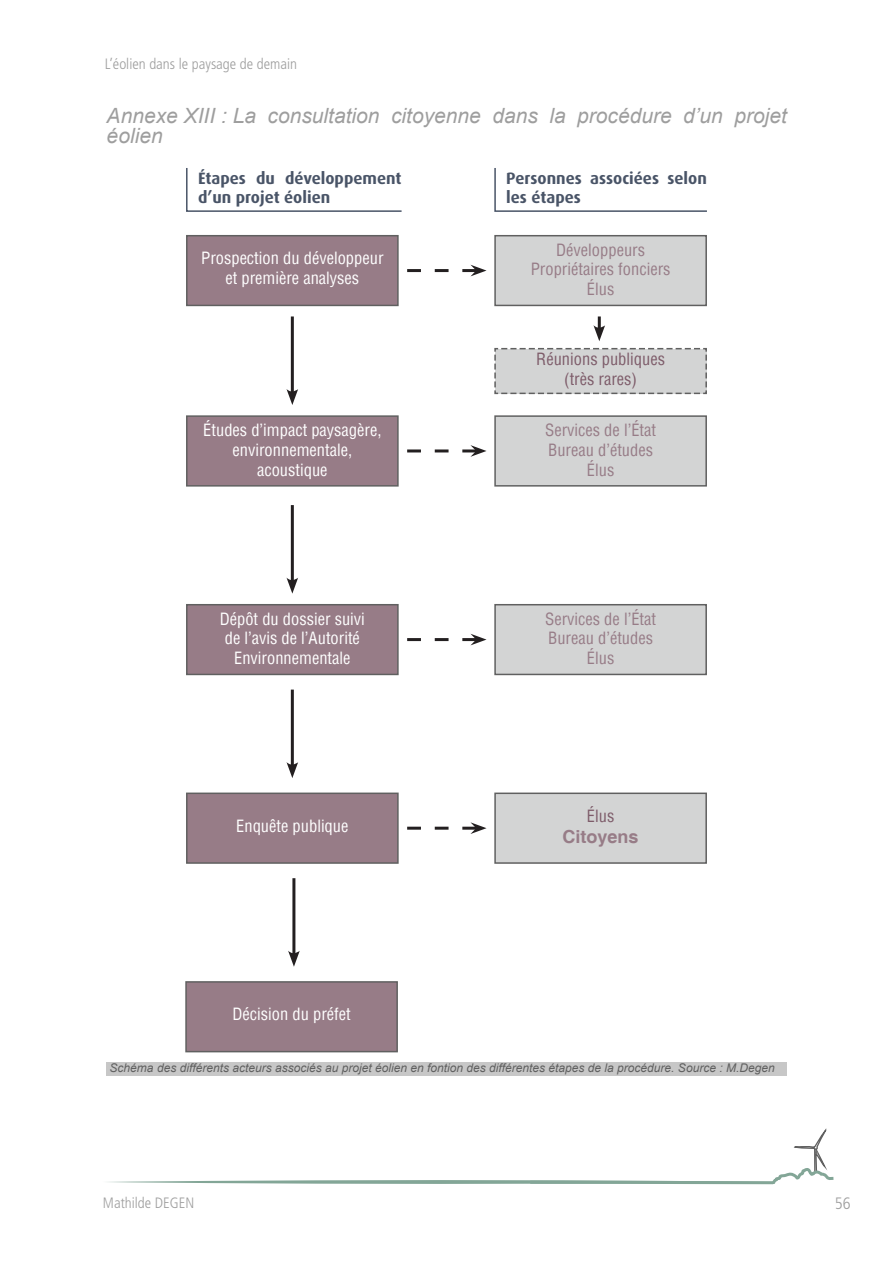
<style>
.page{position:relative;width:893px;height:1263px;background:#fff}
.page>*{position:absolute;margin:0;border:0;box-sizing:border-box;transform-origin:0 0}
.t1{font:italic 21px/19.8px "Arial";color:#9e9e9e}
._1__Normal{font:700 18px "Helvetica";color:#977c87}
._1__Normal-2{font:condensed 16.5px/19.8px "Helvetica";color:#fff;text-align:center}
._1__Normal-3{font:condensed 16.5px "Helvetica";color:#977c87}
._1__Normal-4{font:700 16.5px/19.8px "Dax OT";color:#495467}
._1__Normal-5{font:condensed 16.5px "Helvetica";color:#7d5b69}
.t2{font:300 condensed 16.5px "Frutiger LT Std";color:#9e9e9e}
.t3{font:300 condensed 15px "Frutiger LT Std";color:#9e9e9e}
._1__Normal-6{font:italic 12px "Arial";color:#606060}
</style>
<div class="page">
<svg style="left:109px;top:1129px;width:725px;height:57px"></svg>
<div style="left:186px;top:235px;width:213px;height:71px;background:#977c87;border:2px solid #606060"></div>
<div style="left:186px;top:415px;width:213px;height:72px;background:#977c87;border:2px solid #606060"></div>
<div style="left:186px;top:604px;width:213px;height:71px;background:#977c87;border:2px solid #606060"></div>
<div style="left:186px;top:792px;width:213px;height:72px;background:#977c87;border:2px solid #606060"></div>
<div style="left:185px;top:981px;width:213px;height:71px;background:#977c87;border:2px solid #606060"></div>
<div style="left:494px;top:235px;width:213px;height:71px;background:#d3d4d4;border:2px solid #606060"></div>
<div style="left:494px;top:792px;width:213px;height:72px;background:#d3d4d4;border:2px solid #606060"></div>
<svg style="left:407px;top:265px;width:79px;height:11px"></svg>
<svg style="left:407px;top:822px;width:79px;height:12px"></svg>
<hr style="left:291px;top:316px;width:3px;height:79px;background:#231f20">
<svg style="left:286px;top:389px;width:12px;height:16px"></svg>
<svg style="left:186px;top:168px;width:216px;height:44px"></svg>
<svg style="left:494px;top:168px;width:213px;height:44px"></svg>
<svg style="left:494px;top:347px;width:213px;height:48px;background:#cfd0d0"></svg>
<hr style="left:598px;top:316px;width:3px;height:15px;background:#231f20">
<svg style="left:593px;top:325px;width:12px;height:16px"></svg>
<hr style="left:291px;top:505px;width:3px;height:78px;background:#231f20">
<svg style="left:286px;top:577px;width:12px;height:17px"></svg>
<hr style="left:291px;top:690px;width:3px;height:78px;background:#231f20">
<svg style="left:286px;top:762px;width:12px;height:16px"></svg>
<hr style="left:292px;top:878px;width:3px;height:78px;background:#231f20">
<svg style="left:288px;top:951px;width:12px;height:16px"></svg>
<div style="left:106px;top:1062px;width:681px;height:14px;background:#c7c7c7"></div>
<div style="left:494px;top:415px;width:213px;height:72px;background:#d3d4d4;border:2px solid #606060"></div>
<svg style="left:407px;top:445px;width:79px;height:12px"></svg>
<div style="left:494px;top:604px;width:213px;height:71px;background:#d3d4d4;border:2px solid #606060"></div>
<svg style="left:407px;top:634px;width:79px;height:11px"></svg>
<p class="t3" style="left:105px;top:56px;width:194px">L’éolien dans le paysage de demain</p>
<p class="t1" style="left:107px;top:106px;width:682px">Annexe XIII : La consultation citoyenne dans la procédure d’un projet éolien</p>
<p class="_1__Normal-4" style="left:198px;top:168px;width:205px">Étapes du développement d’un projet éolien</p>
<p class="_1__Normal-4" style="left:506px;top:168px;width:202px">Personnes associées selon les étapes</p>
<p class="_1__Normal-2" style="left:201px;top:248px;width:184px">Prospection du développeur et première analyses</p>
<p class="_1__Normal-2" style="left:203px;top:420px;width:180px">Études d’impact paysagère, environnementale, acoustique</p>
<p class="_1__Normal-2" style="left:220px;top:608px;width:147px">Dépôt du dossier suivi de l’avis de l’Autorité<br>Environnementale</p>
<p class="_1__Normal-2" style="left:236px;top:815px;width:114px">Enquête publique</p>
<p class="_1__Normal-2" style="left:232px;top:1004px;width:120px">Décision du préfet</p>
<p class="_1__Normal-3" style="left:556px;top:239px;width:90px">Développeurs</p>
<p class="_1__Normal-3" style="left:531px;top:259px;width:141px">Propriétaires fonciers</p>
<p class="_1__Normal-3" style="left:587px;top:279px;width:29px">Élus</p>
<p class="_1__Normal-5" style="left:536px;top:348px;width:130px">Réunions publiques</p>
<p class="_1__Normal-5" style="left:564px;top:368px;width:74px">(très rares)</p>
<p class="_1__Normal-3" style="left:545px;top:419px;width:112px">Services de l’État</p>
<p class="_1__Normal-3" style="left:548px;top:439px;width:106px">Bureau d’études</p>
<p class="_1__Normal-3" style="left:587px;top:459px;width:29px">Élus</p>
<p class="_1__Normal-3" style="left:545px;top:608px;width:112px">Services de l’État</p>
<p class="_1__Normal-3" style="left:548px;top:628px;width:106px">Bureau d’études</p>
<p class="_1__Normal-3" style="left:587px;top:647px;width:29px">Élus</p>
<p class="_1__Normal-5" style="left:587px;top:805px;width:29px">Élus</p>
<p class="_1__Normal" style="left:563px;top:826px;width:78px">Citoyens</p>
<p class="_1__Normal-6" style="left:110px;top:1060px;width:667px">Schéma des différents acteurs associés au projet éolien en fontion des différentes étapes de la procédure. Source : M.Degen</p>
<p class="t3" style="left:103px;top:1194px;width:93px">Mathilde DEGEN</p>
<p class="t2" style="left:835px;top:1194px;width:17px">56</p>
</div>
